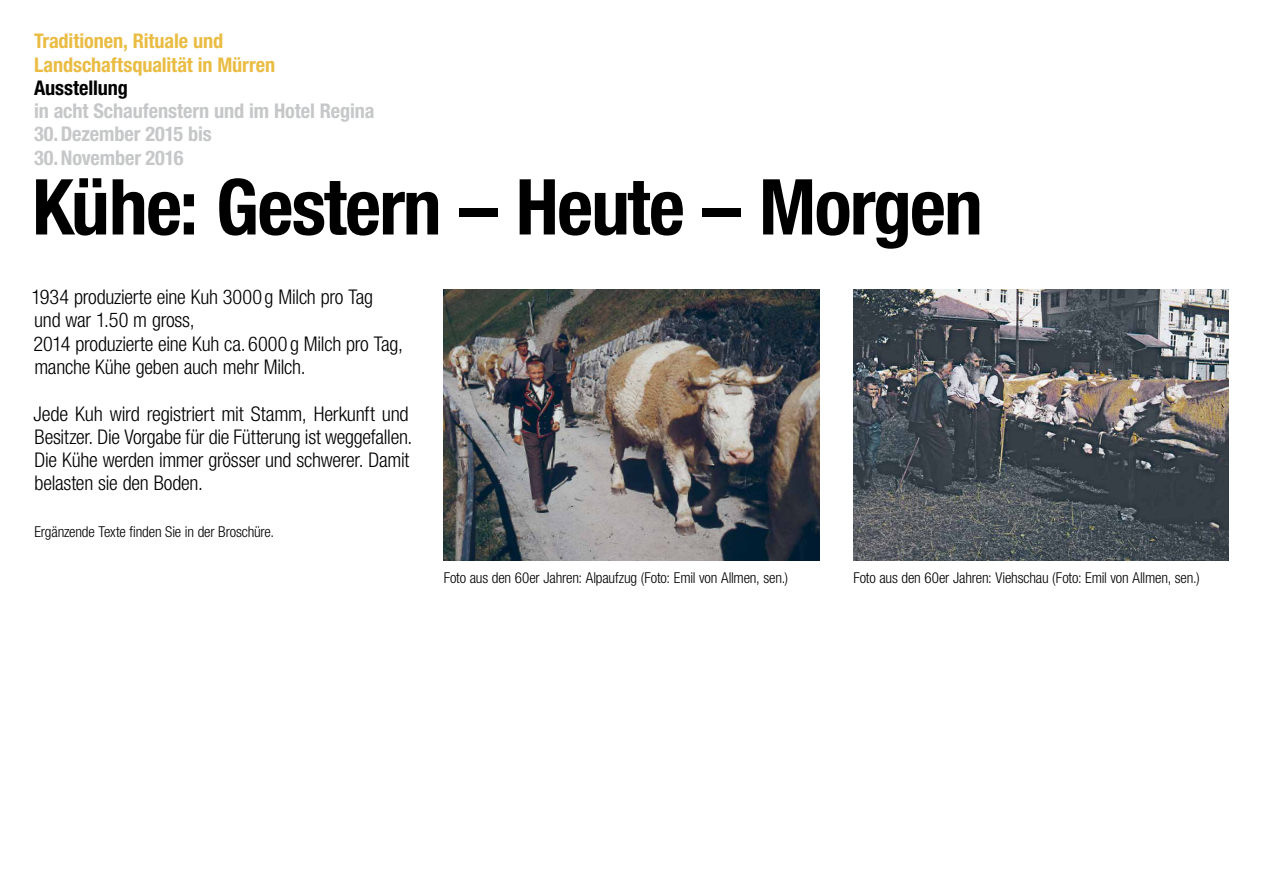
<style>
.page{position:relative;width:1263px;height:893px;background:#fff}
.page>*{position:absolute;margin:0;border:0;box-sizing:border-box;transform-origin:0 0}
.t1{font:700 condensed 77.25px "Helvetica Neue LT Std";letter-spacing:-.02em;color:#000}
.t2{font:300 condensed 20.25px/23.2px "Helvetica Neue LT Std";letter-spacing:-.015em;color:#000}
.t3{font:700 condensed 20.25px/23.2px "Helvetica Neue LT Std";letter-spacing:-.005em;color:#c6c7c8}
.t4{font:700 condensed 20.25px/23.2px "Helvetica Neue LT Std";letter-spacing:-.005em;color:#eabc43}
.t5{font:700 condensed 20.25px "Helvetica Neue LT Std";letter-spacing:-.005em;color:#000}
.t6{font:300 condensed 15px "Helvetica Neue LT Std";letter-spacing:-.01em;color:#000}
</style>
<div class="page">
<img style="left:444px;top:290px;width:375px;height:270px">
<img style="left:853px;top:290px;width:376px;height:270px">
<p class="t4" style="left:34px;top:29px;width:243px">Traditionen, Rituale und<br>Landschaftsqualität in Mürren</p>
<p class="t5" style="left:34px;top:76px;width:95px">Ausstellung</p>
<p class="t3" style="left:34px;top:99px;width:342px">in acht Schaufenstern und im Hotel Regina<br>30.Dezember 2015 bis<br>30.November 2016</p>
<h1 class="t1" style="left:32px;top:160px;width:952px">Kühe: Gestern – Heute – Morgen</h1>
<p class="t2" style="left:31px;top:285px;width:373px">1934 produzierte eine Kuh 3000 g Milch pro Tag und war 1.50 m gross,<br>2014 produzierte eine Kuh ca. 6000 g Milch pro Tag, manche Kühe geben auch mehr Milch.</p>
<p class="t2" style="left:34px;top:402px;width:380px">Jede Kuh wird registriert mit Stamm, Herkunft und Besitzer. Die Vorgabe für die Fütterung ist weggefallen.<br>Die Kühe werden immer grösser und schwerer. Damit belasten sie den Boden.</p>
<p class="t6" style="left:34px;top:523px;width:241px">Ergänzende Texte finden Sie in der Broschüre.</p>
<p class="t6" style="left:444px;top:569px;width:346px">Foto aus den 60er Jahren: Alpaufzug (Foto: Emil von Allmen, sen.)</p>
<p class="t6" style="left:853px;top:569px;width:348px">Foto aus den 60er Jahren: Viehschau (Foto: Emil von Allmen, sen.)</p>
</div>
